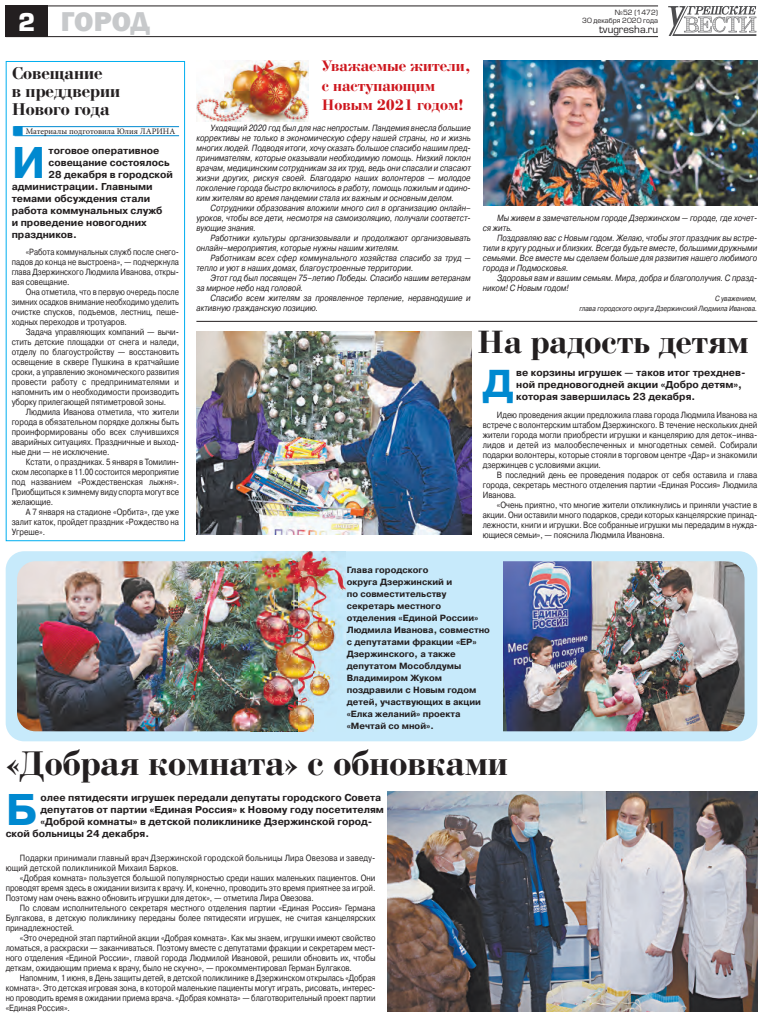
<style>
.page{position:relative;width:763px;height:1021px;background:#fff}
.page>*{position:absolute;margin:0;border:0;box-sizing:border-box;transform-origin:0 0}
.t1{font:700 44.3px "Pragmatica C";color:#0089d0}
.t2{font:700 38.8px "Pragmatica C";color:#0089d0}
.t3{font:700 36px "Bodoni C";color:#231f20}
.t4{font:700 34px "Bodoni C";color:#231f20}
.t5{font:800 28px "Franklin Gothic";color:#c7c9cb}
.t6{font:700 18px/18px "Bodoni C";color:#231f20}
.t7{font:700 16px/19.2px "Bodoni C";color:#ce171e}
.t8{font:700 10px/12px "Pragmatica C";color:#231f20}
.t9{font:10px "Europe C";color:#231f20}
.t10{font:9px/10px "Pragmatica C";color:#231f20;text-align:justify;scale:.85 1}
.t11{font:italic 9px/10px "Pragmatica C";color:#231f20;scale:.85 1}
.t12{font:9px/10px "Pragmatica C";color:#231f20;text-align:justify;scale:.84 1}
.t13{font:700 9px/12px "Pragmatica C";color:#231f20}
.t14{font:9px/10px "Pragmatica C";color:#231f20;text-align:justify;scale:.82 1}
.t15{font:9px/10px "Pragmatica C";color:#231f20;text-align:justify;scale:.83 1}
.t16{font:italic 9px/10px "Pragmatica C";color:#231f20;text-align:justify;scale:.84 1}
.t17{font:9px/10px "Pragmatica C";letter-spacing:.02em;color:#231f20;scale:.85 1}
.t18{font:8.5px "Minion Pro";color:#231f20}
.t19{font:italic 7.5px/10px "Pragmatica C";color:#231f20;text-align:right;scale:.85 1}
.t20{font:7px/8px "Europe C";color:#231f20;text-align:right}
.s1{font-family:"Europe C";font-weight:700;font-size:24px;color:#fff}
.s2{color:#0089d0}
</style>
<div class="page">
<hr style="left:6px;top:6px;width:652px;height:1px;background:#231f20">
<hr style="left:6px;top:36px;width:652px;height:1px;background:#231f20">
<svg style="left:668px;top:6px;width:88px;height:30px"></svg>
<div style="left:6px;top:6px;width:42px;height:31px;background:#231f20"></div>
<div style="left:6px;top:551px;width:751px;height:190px;background:#c7eafb;border-radius:18px"></div>
<hr style="left:15px;top:126px;width:164px;height:1px;background:#0089d0">
<hr style="left:15px;top:135px;width:164px;height:1px;background:#0089d0">
<div style="left:6px;top:61px;width:179px;height:480px;border:1px solid #00aeef"></div>
<img style="left:17px;top:561px;width:234px;height:170px">
<img style="left:503px;top:561px;width:241px;height:170px">
<hr style="left:196px;top:321px;width:561px;height:1px;background:#231f20">
<img style="left:483px;top:61px;width:274px;height:145px">
<img style="left:196px;top:61px;width:112px;height:60px">
<img style="left:196px;top:331px;width:275px;height:204px">
<img style="left:387px;top:791px;width:370px;height:220px">
<img style="left:255px;top:551px;width:59px;height:30px">
<img style="left:314px;top:551px;width:31px;height:149px">
<img style="left:297px;top:581px;width:17px;height:150px">
<img style="left:251px;top:561px;width:46px;height:170px">
<h3 class="t5" style="left:18px;top:4px;width:132px"><span class="s1">2</span> ГОРОД</h3>
<h3 class="t6" style="left:12px;top:65px;width:110px">Совещание<br>в преддверии<br>Нового года</h3>
<p class="t18" style="left:12px;top:125px;width:165px"><span class="s2">■</span> Материалы подготовила Юлия ЛАРИНА</p>
<h1 class="t1" style="left:12px;top:138px;width:35px">И</h1>
<p class="t8" style="left:49px;top:144px;width:112px">тоговое оперативное</p>
<p class="t8" style="left:49px;top:156px;width:122px">совещание состоялось</p>
<p class="t8" style="left:49px;top:168px;width:126px">28 декабря в городской</p>
<p class="t8" style="left:12px;top:180px;width:142px">администрации. Главными</p>
<p class="t8" style="left:12px;top:192px;width:140px">темами обсуждения стали</p>
<p class="t8" style="left:12px;top:204px;width:152px">работа коммунальных служб</p>
<p class="t8" style="left:12px;top:216px;width:136px">и проведение новогодних</p>
<p class="t8" style="left:12px;top:228px;width:67px">праздников.</p>
<p class="t15" style="left:12px;top:247px;width:203px;text-indent:14px">«Работа коммунальных служб после снего&shy;падов до конца не выстроена», — подчеркнула глава Дзержинского Людмила Иванова, откры&shy;вая совещание.</p>
<p class="t15" style="left:12px;top:287px;width:203px;text-indent:14px">Она отметила, что в первую очередь после зимних осадков внимание необходимо уделить очистке спусков, подъемов, лестниц, пеше&shy;ходных переходов и тротуаров.</p>
<p class="t10" style="left:12px;top:327px;width:198px;text-indent:14px">Задача управляющих компаний — вычи&shy;стить детские площадки от снега и наледи, отделу по благоустройству — восстановить освещение в сквере Пушкина в кратчайшие сроки, а управлению экономического развития провести работу с предпринимателями и напомнить им о необходимости производить уборку прилегающей пятиметровой зоны.</p>
<p class="t10" style="left:12px;top:407px;width:198px;text-indent:14px">Людмила Иванова отметила, что жители города в обязательном порядке должны быть проинформированы обо всех случившихся аварийных ситуациях. Праздничные и выход&shy;ные дни — не исключение.</p>
<p class="t10" style="left:12px;top:457px;width:198px;text-indent:14px">Кстати, о праздниках. 5 января в Томилин&shy;ском лесопарке в 11.00 состоится мероприятие под названием «Рождественская лыжня».<br>Приобщиться к зимнему виду спорта могут все желающие.</p>
<p class="t10" style="left:12px;top:507px;width:198px;text-indent:14px">А 7 января на стадионе «Орбита», где уже залит каток, пройдет праздник «Рождество на Угреше».</p>
<p class="t20" style="left:582px;top:9px;width:77px">№52 (1472)<br>30 декабря 2020 года</p>
<p class="t9" style="left:599px;top:24px;width:60px">tvugresha.ru</p>
<h3 class="t7" style="left:322px;top:58px;width:150px">Уважаемые жители, с наступающим<br>Новым 2021 годом!</h3>
<p class="t11" style="left:196px;top:123px;width:324px;text-align:justify;text-indent:14px">Уходящий 2020 год был для нас непростым. Пандемия внесла большие коррективы не только в экономическую сферу нашей страны, но и жизнь многих людей. Подводя итоги, хочу сказать большое спасибо нашим пред&shy;принимателям, которые оказывали необходимую помощь. Низкий поклон врачам, медицинским сотрудникам за их труд, ведь они спасали и спасают жизни других, рискуя своей. Благодарю наших волонтеров — молодое поколение города быстро включилось в работу, помощь пожилым и одино&shy;ким жителям во время пандемии стала их важным и основным делом.</p>
<p class="t11" style="left:196px;top:203px;width:324px;text-align:justify;text-indent:14px">Сотрудники образования вложили много сил в организацию онлайн– уроков, чтобы все дети, несмотря на самоизоляцию, получали соответст&shy;вующие знания.</p>
<p class="t11" style="left:196px;top:233px;width:324px;text-indent:14px">Работники культуры организовывали и продолжают организовывать онлайн–мероприятия, которые нужны нашим жителям.</p>
<p class="t11" style="left:196px;top:253px;width:324px;text-indent:14px">Работникам всех сфер коммунального хозяйства спасибо за труд — тепло и уют в наших домах, благоустроенные территории.</p>
<p class="t11" style="left:196px;top:273px;width:324px;text-indent:14px">Этот год был посвящен 75–летию Победы. Спасибо нашим ветеранам за мирное небо над головой.</p>
<p class="t11" style="left:196px;top:293px;width:324px;text-indent:14px">Спасибо всем жителям за проявленное терпение, неравнодушие и активную гражданскую позицию.</p>
<p class="t11" style="left:483px;top:213px;width:324px;text-indent:14px">Мы живем в замечательном городе Дзержинском — городе, где хочет&shy;ся жить.</p>
<p class="t16" style="left:483px;top:233px;width:328px;text-indent:14px">Поздравляю вас с Новым годом. Желаю, чтобы этот праздник вы встре&shy;тили в кругу родных и близких. Всегда будьте вместе, большими дружными семьями. Все вместе мы сделаем больше для развития нашего любимого города и Подмосковья.</p>
<p class="t11" style="left:483px;top:273px;width:324px;text-indent:14px">Здоровья вам и вашим семьям. Мира, добра и благополучия. С празд&shy;ником! С Новым годом!</p>
<p class="t19" style="left:579px;top:293px;width:211px">С уважением,<br>глава городского округа Дзержинский Людмила Иванова.</p>
<h3 class="t4" style="left:477px;top:324px;width:273px">На радость детям</h3>
<h2 class="t2" style="left:482px;top:362px;width:32px">Д</h2>
<p class="t8" style="left:516px;top:367px;width:231px">ве корзины игрушек — таков итог трехднев&shy;ной предновогодней акции «Добро детям», которая завершилась 23 декабря.</p>
<p class="t12" style="left:482px;top:409px;width:328px;text-indent:14px">Идею проведения акции предложила глава города Людмила Иванова на встрече с волонтерским штабом Дзержинского. В течение нескольких дней жители города могли приобрести игрушки и канцелярию для деток–инва&shy;лидов и детей из малообеспеченных и многодетных семей. Собирали подарки волонтеры, которые стояли в торговом центре «Дар» и знакомили дзержинцев с условиями акции.</p>
<p class="t10" style="left:482px;top:469px;width:324px;text-indent:14px">В последний день ее проведения подарок от себя оставила и глава города, секретарь местного отделения партии «Единая Россия» Людмила Иванова.</p>
<p class="t10" style="left:482px;top:499px;width:324px;text-indent:14px">«Очень приятно, что многие жители откликнулись и приняли участие в акции. Они оставили много подарков, среди которых канцелярские принад&shy;лежности, книги и игрушки. Все собранные игрушки мы передадим в нужда&shy;ющиеся семьи», — пояснила Людмила Ивановна.</p>
<p class="t13" style="left:346px;top:563px;width:145px">Глава городского<br>округа Дзержинский и<br>по совместительству секретарь местного отделения «Единой России»<br>Людмила Иванова, совместно с депутатами фракции «ЕР»<br>Дзержинского, а также депутатом Мособлдумы<br>Владимиром Жуком поздравили с Новым годом детей, участвующих в акции «Елка желаний» проекта «Мечтай со мной».</p>
<h3 class="t3" style="left:6px;top:744px;width:503px">«Добрая комната» с обновками</h3>
<h1 class="t1" style="left:6px;top:785px;width:33px">Б</h1>
<p class="t8" style="left:41px;top:792px;width:342px">олее пятидесяти игрушек передали депутаты городского Совета</p>
<p class="t8" style="left:41px;top:804px;width:345px">депутатов от партии «Единая Россия» к Новому году посетителям</p>
<p class="t8" style="left:41px;top:816px;width:333px">«Доброй комнаты» в детской поликлинике Дзержинской город-</p>
<p class="t8" style="left:6px;top:828px;width:145px">ской больницы 24 декабря.</p>
<p class="t17" style="left:6px;top:853px;width:436px;text-indent:14px">Подарки принимали главный врач Дзержинской городской больницы Лира Овезова и заведу&shy;ющий детской поликлиникой Михаил Барков.</p>
<p class="t10" style="left:6px;top:873px;width:436px;text-indent:14px">«Добрая комната» пользуется большой популярностью среди наших маленьких пациентов. Они проводят время здесь в ожидании визита к врачу. И, конечно, проводить это время приятнее за игрой.<br>Поэтому нам очень важно обновить игрушки для деток», — отметила Лира Овезова.</p>
<p class="t10" style="left:6px;top:903px;width:436px;text-indent:14px">По словам исполнительного секретаря местного отделения партии «Единая Россия» Германа Булгакова, в детскую поликлинику переданы более пятидесяти игрушек, не считая канцелярских принадлежностей.</p>
<p class="t12" style="left:6px;top:933px;width:441px;text-indent:14px">«Это очередной этап партийной акции «Добрая комната». Как мы знаем, игрушки имеют свойство ломаться, а раскраски — заканчиваться. Поэтому вместе с депутатами фракции и секретарем мест&shy;ного отделения «Единой России», главой города Людмилой Ивановой, решили обновить их, чтобы деткам, ожидающим приема к врачу, было не скучно», — прокомментировал Герман Булгаков.</p>
<p class="t14" style="left:6px;top:973px;width:452px;text-indent:14px">Напомним, 1 июня, в День защиты детей, в детской поликлинике в Дзержинском открылась «Добрая комната». Это детская игровая зона, в которой маленькие пациенты могут играть, рисовать, интерес&shy;но проводить время в ожидании приема врача. «Добрая комната» — благотворительный проект партии «Единая Россия».</p>
</div>
